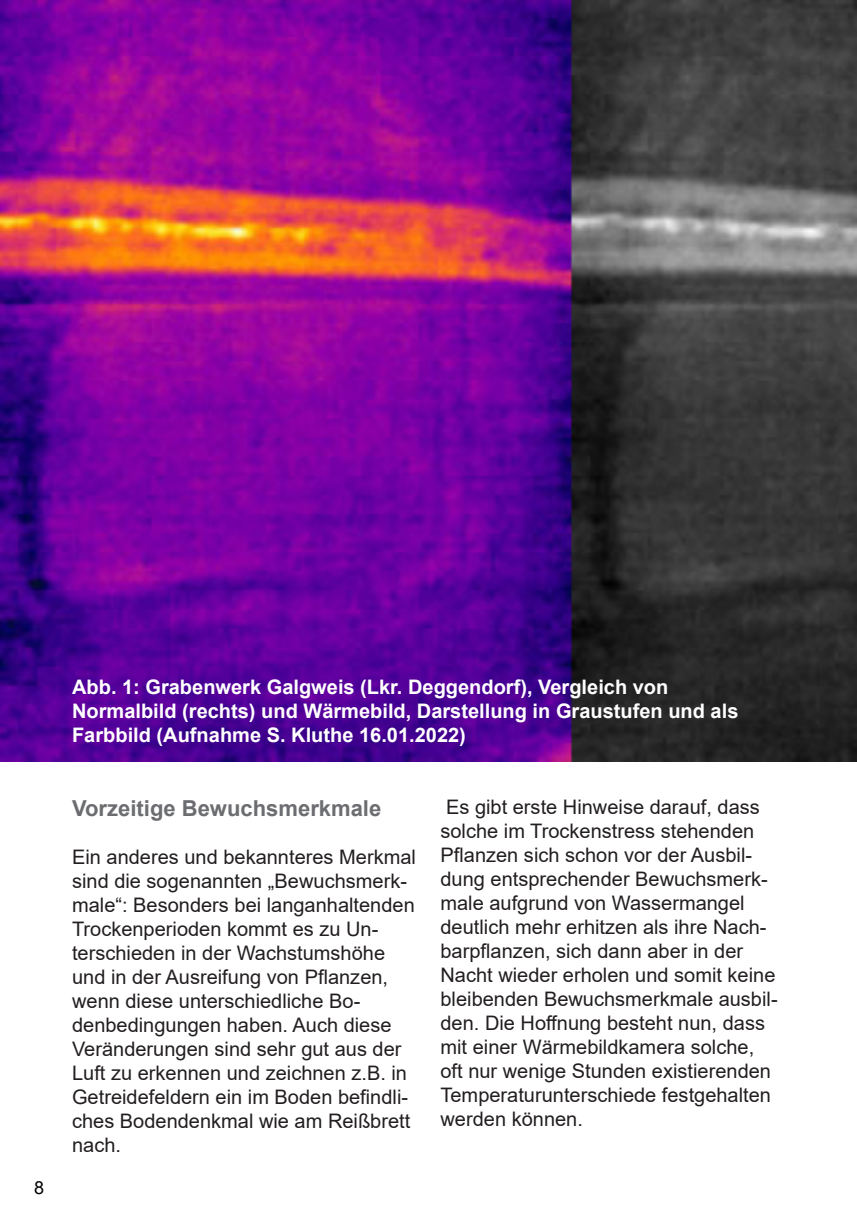
<style>
.page{position:relative;width:857px;height:1225px;background:#fff}
.page>*{position:absolute;margin:0;border:0;box-sizing:border-box;transform-origin:0 0}
.t1{font:700 22px "Arial";color:#6c6d70}
.t2{font:20px/24px "Arial";color:#231f20}
.t3{font:700 20px/24px "Arial";color:#fff}
.t4{font:18px "Arial";color:#000}
</style>
<div class="page">
<img style="left:0;top:0;width:856px;height:761px">
<p class="t4" style="left:34px;top:1175px;width:12px">8</p>
<p class="t3" style="left:72px;top:675px;width:667px">Abb. 1: Grabenwerk Galgweis (Lkr. Deggendorf), Vergleich von<br>Normalbild (rechts) und Wärmebild, Darstellung in Graustufen und als<br>Farbbild (Aufnahme S. Kluthe 16.01.2022)</p>
<p class="t1" style="left:72px;top:792px;width:310px">Vorzeitige Bewuchsmerkmale</p>
<p class="t2" style="left:72px;top:844px;width:345px">Ein anderes und bekannteres Merkmal sind die sogenannten „Bewuchsmerk&shy;male“: Besonders bei langanhaltenden Trockenperioden kommt es zu Un&shy;terschieden in der Wachstumshöhe und in der Ausreifung von Pflanzen, wenn diese unterschiedliche Bo&shy;denbedingungen haben. Auch diese Veränderungen sind sehr gut aus der Luft zu erkennen und zeichnen z.B. in Getreidefeldern ein im Boden befindli&shy;ches Bodendenkmal wie am Reißbrett nach.</p>
<p class="t2" style="left:440px;top:795px;width:338px">Es gibt erste Hinweise darauf, dass solche im Trockenstress stehenden Pflanzen sich schon vor der Ausbil&shy;dung entsprechender Bewuchsmerk&shy;male aufgrund von Wassermangel deutlich mehr erhitzen als ihre Nach&shy;barpflanzen, sich dann aber in der Nacht wieder erholen und somit keine bleibenden Bewuchsmerkmale ausbil&shy;den. Die Hoffnung besteht nun, dass mit einer Wärmebildkamera solche, oft nur wenige Stunden existierenden Temperaturunterschiede festgehalten werden können.</p>
</div>
